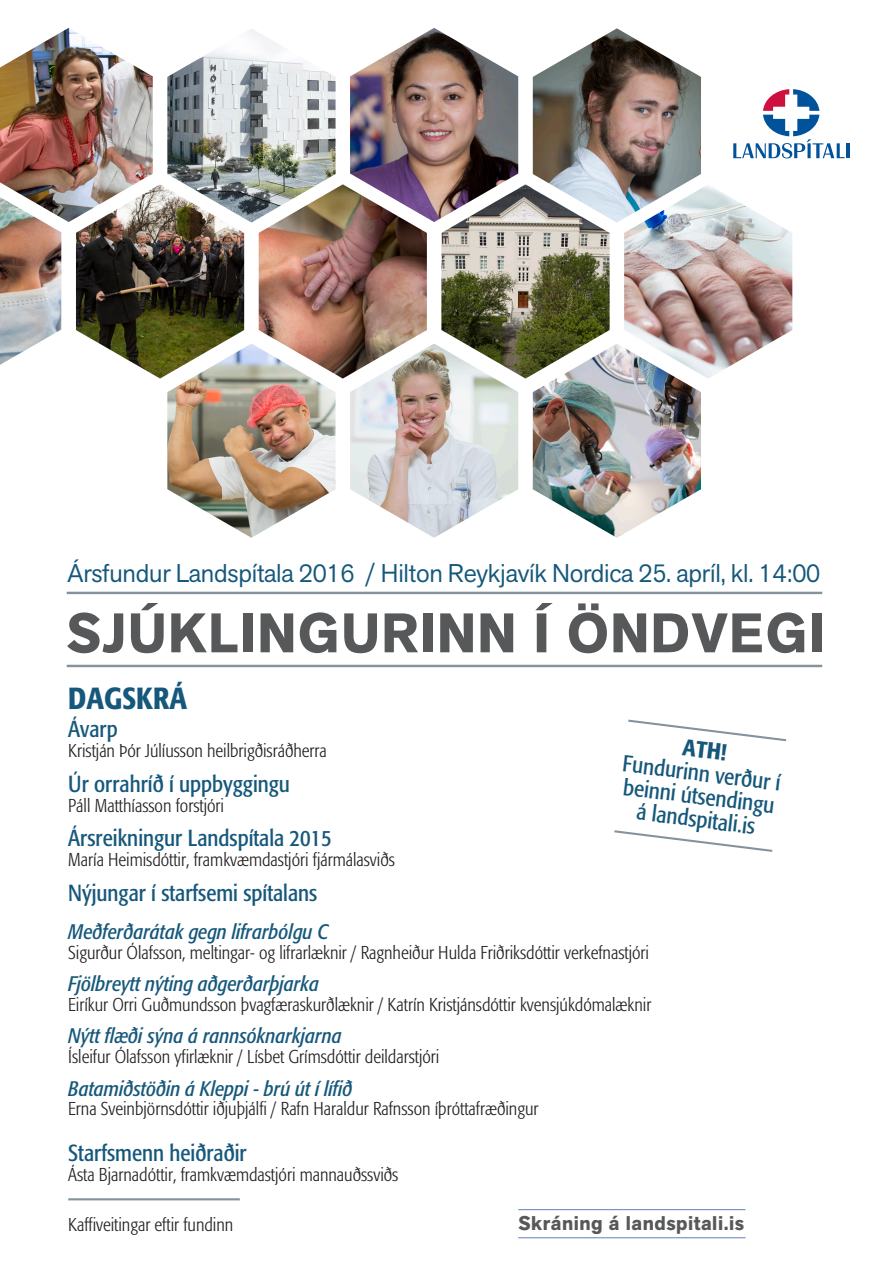
<style>
.page{position:relative;width:893px;height:1263px;background:#fff}
.page>*{position:absolute;margin:0;border:0;box-sizing:border-box;transform-origin:0 0}
.t1{font:700 55.05px "Akzid Grtsk Next";letter-spacing:.025em;color:#57585a}
.t2{font:500 condensed 30.3px "Formata";color:#16587b}
.t3{font:25.5px "Akzid Grtsk Next";letter-spacing:-.01em;color:#16587b}
.t4{font:condensed 23.1px/23.1px "Formata";color:#16587b;text-align:center}
.t5{font:500 condensed 23.1px "Formata";color:#16587b}
.t6{font:italic condensed 20.85px "Formata";color:#16587b}
.t7{font:700 19.65px "Akzid Grtsk Next";letter-spacing:.025em;color:#57585a}
.t8{font:300 condensed 18.45px "Formata";color:#231f20}
</style>
<div class="page">
<hr style="left:67px;top:592px;width:755px;height:2px;background:#83929b">
<hr style="left:67px;top:665px;width:755px;height:2px;background:#83929b">
<hr style="left:847px;top:143px;width:3px;height:15px;background:#00529b">
<svg style="left:733px;top:89px;width:112px;height:69px"></svg>
<img style="left:350px;top:344px;width:168px;height:194px">
<img style="left:533px;top:344px;width:168px;height:194px">
<img style="left:167px;top:344px;width:169px;height:194px">
<img style="left:441px;top:184px;width:169px;height:195px">
<img style="left:167px;top:29px;width:169px;height:194px">
<img style="left:259px;top:184px;width:168px;height:195px">
<img style="left:533px;top:28px;width:168px;height:195px">
<img style="left:76px;top:184px;width:168px;height:195px">
<img style="left:0;top:222px;width:61px;height:143px">
<img style="left:350px;top:28px;width:168px;height:194px">
<img style="left:624px;top:184px;width:168px;height:195px">
<img style="left:0;top:28px;width:153px;height:194px">
<hr style="left:68px;top:1198px;width:172px;height:2px;background:#83929b">
<svg style="left:628px;top:719px;width:159px;height:23px"></svg>
<svg style="left:614px;top:830px;width:159px;height:22px"></svg>
<hr style="left:518px;top:1209px;width:228px;height:1px;background:#6985bf">
<hr style="left:518px;top:1237px;width:228px;height:1px;background:#6985bf">
<h3 class="t3" style="left:68px;top:557px;width:754px">Ársfundur Landspítala 2016 / Hilton Reykjavík Nordica 25. apríl, kl. 14:00</h3>
<h1 class="t1" style="left:67px;top:597px;width:759px">SJÚKLINGURINN Í ÖNDVEGI</h1>
<h2 class="t2" style="left:68px;top:680px;width:120px">DAGSKRÁ</h2>
<p class="t4" style="left:68px;top:717px;width:51px">Ávarp</p>
<p class="t8" style="left:68px;top:740px;width:260px">Kristján Þór Júlíusson heilbrigðisráðherra</p>
<p class="t4" style="left:68px;top:772px;width:223px">Úr orrahríð í uppbyggingu</p>
<p class="t8" style="left:68px;top:794px;width:157px">Páll Matthíasson forstjóri</p>
<p class="t4" style="left:68px;top:827px;width:265px">Ársreikningur Landspítala 2015</p>
<p class="t8" style="left:68px;top:849px;width:328px">María Heimisdóttir, framkvæmdastjóri fjármálasviðs</p>
<p class="t4" style="left:68px;top:881px;width:250px">Nýjungar í starfsemi spítalans</p>
<p class="t6" style="left:68px;top:919px;width:261px">Meðferðarátak gegn lifrarbólgu C</p>
<p class="t8" style="left:68px;top:942px;width:582px">Sigurður Ólafsson, meltingar- og lifrarlæknir / Ragnheiður Hulda Friðriksdóttir verkefnastjóri</p>
<p class="t6" style="left:68px;top:972px;width:252px">Fjölbreytt nýting aðgerðarþjarka</p>
<p class="t8" style="left:68px;top:994px;width:585px">Eiríkur Orri Guðmundsson þvagfæraskurðlæknir / Katrín Kristjánsdóttir kvensjúkdómalæknir</p>
<p class="t6" style="left:68px;top:1024px;width:275px">Nýtt flæði sýna á rannsóknarkjarna</p>
<p class="t8" style="left:68px;top:1046px;width:373px">Ísleifur Ólafsson yfirlæknir / Lísbet Grímsdóttir deildarstjóri</p>
<p class="t6" style="left:68px;top:1076px;width:286px">Batamiðstöðin á Kleppi - brú út í lífið</p>
<p class="t8" style="left:68px;top:1098px;width:472px">Erna Sveinbjörnsdóttir iðjuþjálfi / Rafn Haraldur Rafnsson íþróttafræðingur</p>
<p class="t4" style="left:68px;top:1141px;width:180px">Starfsmenn heiðraðir</p>
<p class="t8" style="left:68px;top:1164px;width:332px">Ásta Bjarnadóttir, framkvæmdastjóri mannauðssviðs</p>
<p class="t8" style="left:68px;top:1214px;width:167px">Kaffiveitingar eftir fundinn</p>
<p class="t5" style="left:684px;top:733px;width:46px;rotate:7deg">ATH!</p>
<p class="t4" style="left:624px;top:752px;width:160px;rotate:7deg">Fundurinn verður í beinni útsendingu á landspitali.is</p>
<p class="t7" style="left:518px;top:1210px;width:227px">Skráning á landspitali.is</p>
</div>
